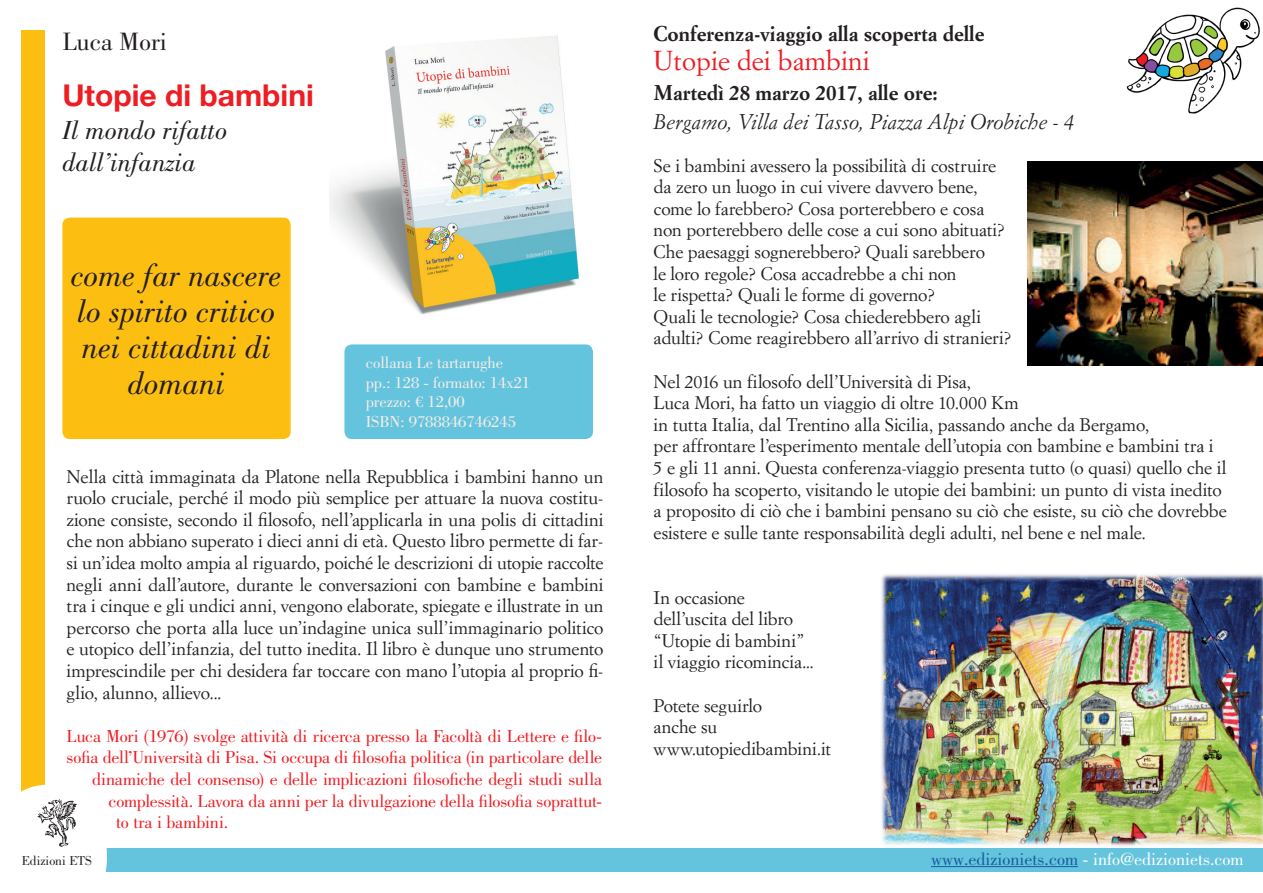
<style>
.page{position:relative;width:1263px;height:893px;background:#fff}
.page>*{position:absolute;margin:0;border:0;box-sizing:border-box;transform-origin:0 0}
.t1{font:italic 33px/36px "Bodoni Std";color:#231f20;text-align:center}
.t2{font:700 30px "Helvetica Neue";color:#ee1d23}
.t3{font:italic 27px/32.4px "Bodoni Std";color:#231f20}
.t4{font:27px "Simoncini Garamond Std";color:#ee1d23}
.t5{font:25.95px "Bodoni Std";color:#231f20}
.t6{font:700 21px "Simoncini Garamond Std";color:#231f20}
.t7{font:italic 21px "Simoncini Garamond Std";color:#231f20}
.t8{font:18px/21.6px "Simoncini Garamond Std";letter-spacing:-.005em;color:#231f20}
.t9{font:18px "Bodoni Std";letter-spacing:-.01em;color:#ee1d23}
.t10{font:18px "Bodoni Std";color:#fff}
.t11{font:16.5px/19.8px "Bodoni Std";color:#f6ede8}
.t12{font:13.35px "Bodoni";color:#231f20}
.s1{color:#175d9e}
</style>
<div class="page">
<div style="left:21px;top:30px;width:24px;height:842px;background:#fdbe12"></div>
<div style="left:45px;top:848px;width:1218px;height:24px;background:#65c4dd"></div>
<div style="left:21px;top:785px;width:86px;height:87px;background:#fff"></div>
<img style="left:38px;top:800px;width:39px;height:47px">
<hr style="left:931px;top:866px;width:147px;height:1px;background:#175d9e">
<div style="left:62px;top:218px;width:229px;height:221px;background:#fdbe12;border-radius:8px"></div>
<img style="left:1126px;top:7px;width:134px;height:107px">
<div style="left:344px;top:344px;width:249px;height:95px;background:#65c4dd;border-radius:8px"></div>
<img style="left:1027px;top:162px;width:236px;height:203px">
<img style="left:330px;top:35px;width:249px;height:280px">
<img style="left:881px;top:574px;width:382px;height:272px">
<h3 class="t5" style="left:62px;top:27px;width:106px">Luca Mori</h3>
<h2 class="t2" style="left:62px;top:72px;width:253px">Utopie di bambini</h2>
<h3 class="t3" style="left:62px;top:114px;width:166px">Il mondo rifatto dall’infanzia</h3>
<h1 class="t1" style="left:71px;top:257px;width:212px">come far nascere lo spirito critico nei cittadini di domani</h1>
<p class="t11" style="left:366px;top:353px;width:166px">collana Le tartarughe pp.: 128 - formato: 14x21 prezzo: € 12,00<br>ISBN: 9788846746245</p>
<p class="t8" style="left:67px;top:465px;width:538px;text-align:justify">Nella città immaginata da Platone nella Repubblica i bambini hanno un ruolo cruciale, perché il modo più semplice per attuare la nuova costitu&shy;zione consiste, secondo il filosofo, nell’applicarla in una polis di cittadini che non abbiano superato i dieci anni di età. Questo libro permette di far&shy;si un’idea molto ampia al riguardo, poiché le descrizioni di utopie raccolte negli anni dall’autore, durante le conversazioni con bambine e bambini tra i cinque e gli undici anni, vengono elaborate, spiegate e illustrate in un percorso che porta alla luce un’indagine unica sull’immaginario politico e utopico dell’infanzia, del tutto inedita. Il libro è dunque uno strumento imprescindile per chi desidera far toccare con mano l’utopia al proprio fi&shy;glio, alunno, allievo...</p>
<p class="t9" style="left:67px;top:726px;width:537px">Luca Mori (1976) svolge attività di ricerca presso la Facoltà di Lettere e filo-</p>
<p class="t9" style="left:67px;top:747px;width:537px">sofia dell’Università di Pisa. Si occupa di filosofia politica (in particolare delle</p>
<p class="t9" style="left:92px;top:769px;width:512px">dinamiche del consenso) e delle implicazioni filosofiche degli studi sulla</p>
<p class="t9" style="left:109px;top:791px;width:495px">complessità. Lavora da anni per la divulgazione della filosofia soprattut-</p>
<p class="t9" style="left:116px;top:812px;width:114px">to tra i bambini.</p>
<p class="t12" style="left:22px;top:853px;width:72px">Edizioni ETS</p>
<p class="t6" style="left:654px;top:20px;width:332px">Conferenza-viaggio alla scoperta delle</p>
<h3 class="t4" style="left:654px;top:44px;width:218px">Utopie dei bambini</h3>
<p class="t6" style="left:654px;top:79px;width:286px">Martedì 28 marzo 2017, alle ore:</p>
<p class="t7" style="left:654px;top:109px;width:422px">Bergamo, Villa dei Tasso, Piazza Alpi Orobiche - 4</p>
<p class="t8" style="left:654px;top:154px;width:360px">Se i bambini avessero la possibilità di costruire da zero un luogo in cui vivere davvero bene, come lo farebbero? Cosa porterebbero e cosa non porterebbero delle cose a cui sono abituati?<br>Che paesaggi sognerebbero? Quali sarebbero<br>le loro regole? Cosa accadrebbe a chi non<br>le rispetta? Quali le forme di governo?<br>Quali le tecnologie? Cosa chiederebbero agli adulti? Come reagirebbero all’arrivo di stranieri?</p>
<p class="t8" style="left:654px;top:370px;width:575px">Nel 2016 un filosofo dell’Università di Pisa,<br>Luca Mori, ha fatto un viaggio di oltre 10.000 Km<br>in tutta Italia, dal Trentino alla Sicilia, passando anche da Bergamo,<br>per affrontare l’esperimento mentale dell’utopia con bambine e bambini tra i 5 e gli 11 anni. Questa conferenza-viaggio presenta tutto (o quasi) quello che il filosofo ha scoperto, visitando le utopie dei bambini: un punto di vista inedito a proposito di ciò che i bambini pensano su ciò che esiste, su ciò che dovrebbe esistere e sulle tante responsabilità degli adulti, nel bene e nel male.</p>
<p class="t8" style="left:654px;top:586px;width:162px">In occasione dell’uscita del libro “Utopie di bambini” il viaggio ricomincia...</p>
<p class="t8" style="left:654px;top:694px;width:179px">Potete seguirlo<br>anche su www.utopiedibambini.it</p>
<p class="t10" style="left:931px;top:849px;width:314px"><span class="s1">www.edizioniets.com</span> - info@edizioniets.com</p>
</div>
